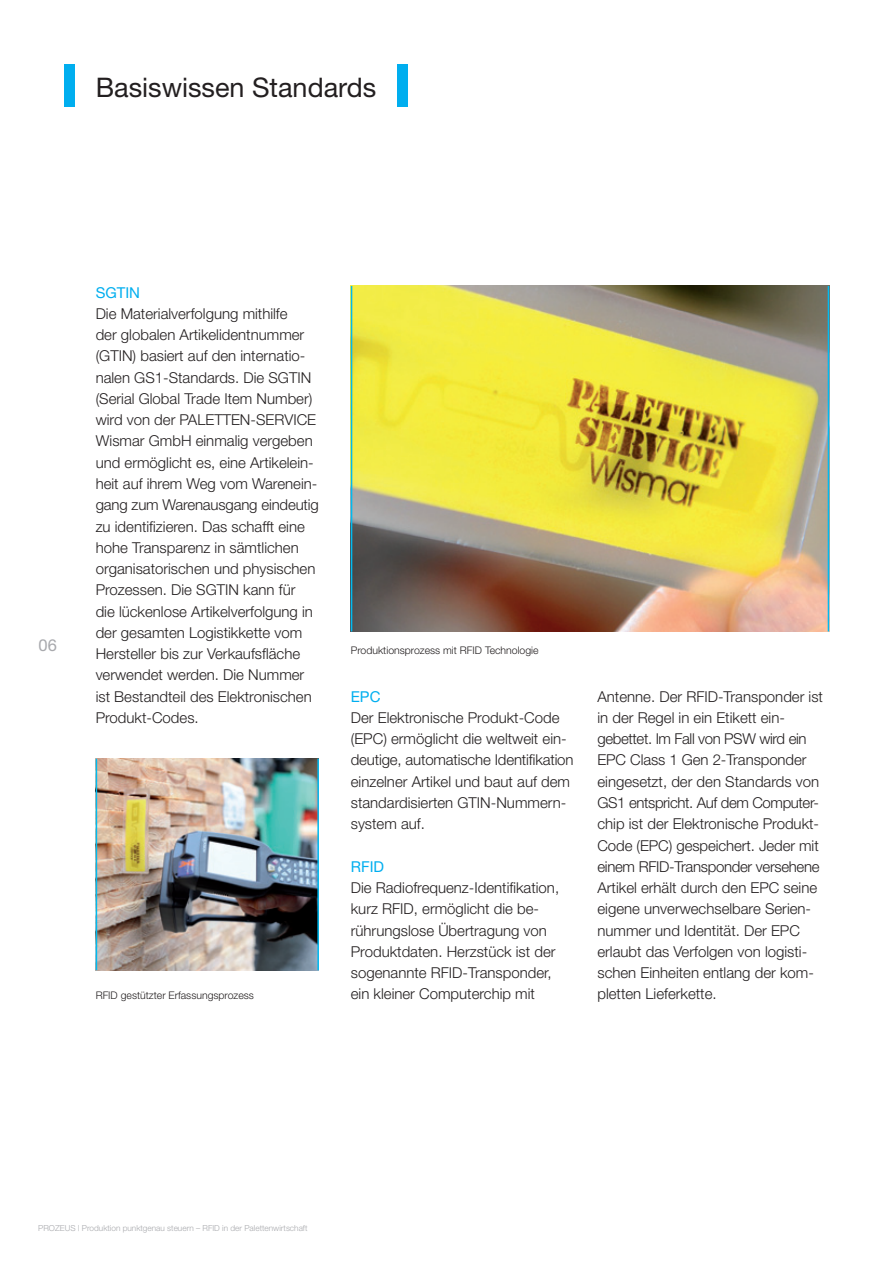
<style>
.page{position:relative;width:893px;height:1263px;background:#fff}
.page>*{position:absolute;margin:0;border:0;box-sizing:border-box;transform-origin:0 0}
.t1{font:27px "Helvetica Neue";color:#231f20}
.t2{font:16.5px "Helvetica Neue";color:#a8a9ad}
.t3{font:300 15px/21.3px "Helvetica Neue";color:#231f20}
.t4{font:15px "Helvetica Neue";color:#00aeef}
.t5{font:300 10.5px "Helvetica Neue";color:#231f20}
.t6{font:300 8.25px "Helvetica Neue";color:#a8a9ad}
</style>
<div class="page">
<div style="left:64px;top:64px;width:10px;height:42px;background:#00aeef"></div>
<div style="left:397px;top:64px;width:10px;height:42px;background:#00aeef"></div>
<img style="left:352px;top:286px;width:476px;height:345px">
<hr style="left:351px;top:286px;width:1px;height:345px;background:#00baf1">
<hr style="left:828px;top:286px;width:1px;height:345px;background:#00baf1">
<img style="left:97px;top:759px;width:220px;height:211px">
<hr style="left:96px;top:759px;width:1px;height:211px;background:#00baf1">
<hr style="left:317px;top:759px;width:2px;height:211px;background:#00baf1">
<h1 class="t1" style="left:96px;top:72px;width:282px">Basiswissen Standards</h1>
<p class="t2" style="left:39px;top:635px;width:20px">06</p>
<p class="t4" style="left:96px;top:283px;width:46px">SGTIN</p>
<p class="t3" style="left:96px;top:303px;width:225px">Die Materialverfolgung mithilfe<br>der globalen Artikelidentnummer (GTIN) basiert auf den internatio&shy;nalen GS1-Standards. Die SGTIN (Serial Global Trade Item Number) wird von der PALETTEN-SERVICE<br>Wismar GmbH einmalig vergeben und ermöglicht es, eine Artikelein&shy;heit auf ihrem Weg vom Warenein&shy;gang zum Warenausgang eindeutig zu identifizieren. Das schafft eine hohe Transparenz in sämtlichen organisatorischen und physischen<br>Prozessen. Die SGTIN kann für<br>die lückenlose Artikelverfolgung in der gesamten Logistikkette vom<br>Hersteller bis zur Verkaufsfläche verwendet werden. Die Nummer ist Bestandteil des Elektronischen<br>Produkt-Codes.</p>
<p class="t5" style="left:96px;top:989px;width:160px">RFID gestützter Erfassungsprozess</p>
<p class="t5" style="left:351px;top:644px;width:189px">Produktionsprozess mit RFID Technologie</p>
<p class="t4" style="left:351px;top:687px;width:31px">EPC</p>
<p class="t3" style="left:351px;top:707px;width:224px">Der Elektronische Produkt-Code (EPC) ermöglicht die weltweit ein&shy;deutige, automatische Identifikation einzelner Artikel und baut auf dem standardisierten GTIN-Nummern&shy;system auf.</p>
<p class="t4" style="left:351px;top:857px;width:35px">RFID</p>
<p class="t3" style="left:351px;top:877px;width:210px">Die Radiofrequenz-Identifikation, kurz RFID, ermöglicht die be&shy;rührungslose Übertragung von<br>Produktdaten. Herzstück ist der sogenannte RFID-Transponder, ein kleiner Computerchip mit</p>
<p class="t3" style="left:597px;top:685px;width:227px">Antenne. Der RFID-Transponder ist in der Regel in ein Etikett ein&shy;gebettet. Im Fall von PSW wird ein<br>EPC Class 1 Gen 2-Transponder eingesetzt, der den Standards von<br>GS1 entspricht. Auf dem Computer&shy;chip ist der Elektronische Produkt-<br>Code (EPC) gespeichert. Jeder mit einem RFID-Transponder versehene<br>Artikel erhält durch den EPC seine eigene unverwechselbare Serien&shy;nummer und Identität. Der EPC erlaubt das Verfolgen von logisti&shy;schen Einheiten entlang der kom&shy;pletten Lieferkette.</p>
<p class="t6" style="left:38px;top:1223px;width:271px">PROZEUS | Produktion punktgenau steuern – RFID in der Palettenwirtschaft</p>
</div>
